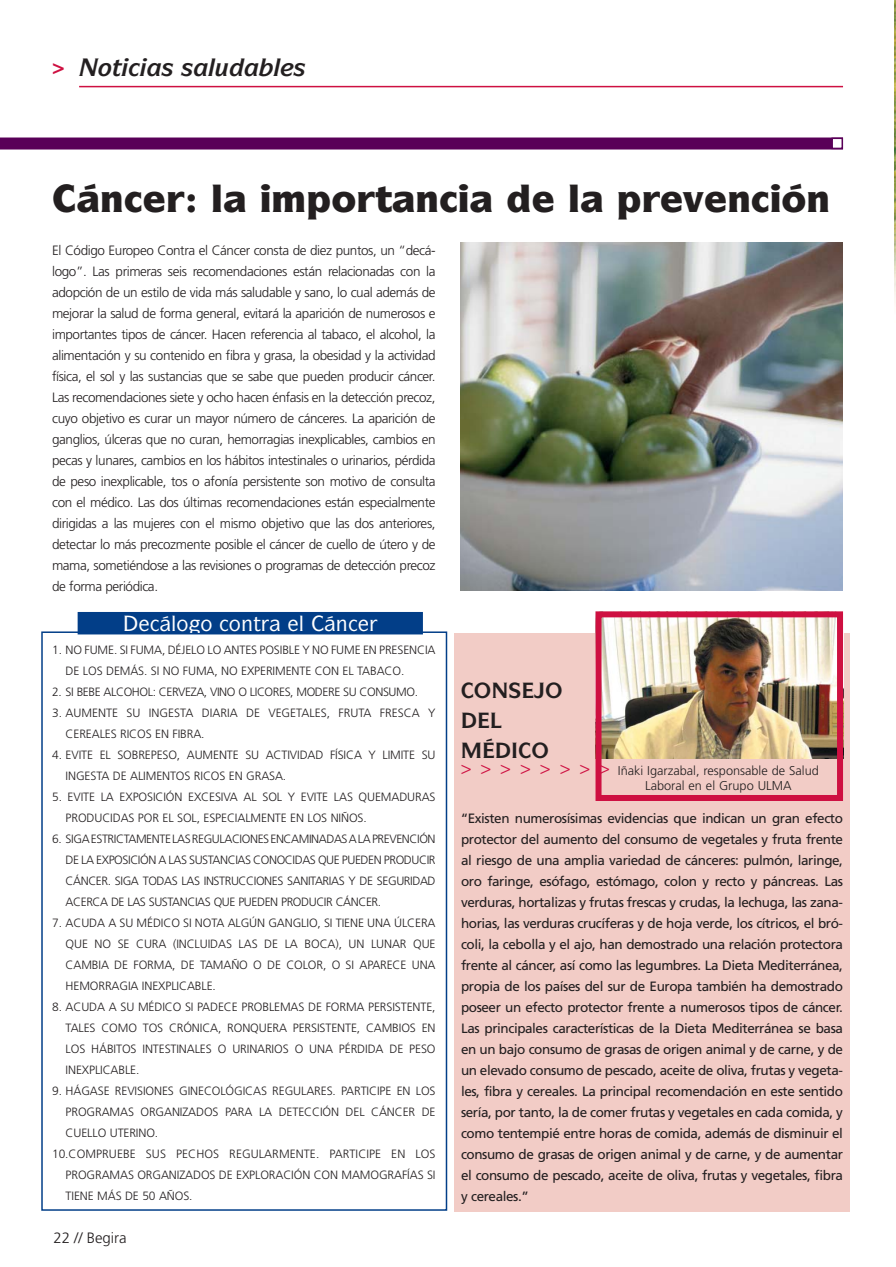
<style>
.page{position:relative;width:896px;height:1267px;background:#fff}
.page>*{position:absolute;margin:0;border:0;box-sizing:border-box;transform-origin:0 0}
.t1{font:900 37.5px "ITC Symbol Std";color:#231f20}
.t2{font:italic 700 24px "ITC Symbol Std";color:#231f20}
.t3{font:500 21px "ITC Symbol Std";color:#fff}
.t4{font:700 21px "Frutiger LT Std";color:#ce1041}
.t5{font:300 18px "Frutiger LT Std";color:#ce1041}
.t6{font:300 15px "Frutiger LT Std";color:#231f20}
.t7{font:13.5px/21px "Frutiger LT Std";letter-spacing:-.03em;color:#231f20;text-align:justify}
.t8{font:300 13.5px/21px "Frutiger LT Std";letter-spacing:-.03em;color:#231f20;text-align:justify}
.t9{font:300 12.75px/15px "Frutiger LT Std";color:#231f20;text-align:center}
.t10{font:300 12px/21px "Frutiger LT Std";letter-spacing:-.01em;color:#231f20;text-align:justify}
.t11{font:300 12px "Frutiger LT Std";letter-spacing:-.035em;color:#231f20}
.s1{color:#231f20}
</style>
<div class="page">
<div style="left:41px;top:631px;width:406px;height:580px;border:2px solid #023e88"></div>
<img style="left:894px;top:2px;width:2px;height:301px">
<div style="left:0;top:138px;width:843px;height:12px;background:#590058"></div>
<div style="left:832px;top:138px;width:10px;height:10px;background:#fff"></div>
<div style="left:831px;top:138px;width:12px;height:11px;border:2px solid #590058"></div>
<hr style="left:79px;top:86px;width:764px;height:1px;background:#ce1041">
<img style="left:461px;top:243px;width:382px;height:348px">
<div style="left:454px;top:633px;width:395px;height:578px;background:#f2ccc6"></div>
<img style="left:602px;top:618px;width:234px;height:140px">
<div style="left:595px;top:611px;width:248px;height:190px;border:6px solid #ce1041"></div>
<div style="left:78px;top:613px;width:344px;height:21px;background:#023e88"></div>
<div style="left:78px;top:612px;width:345px;height:22px;border:2px solid #023e88"></div>
<svg style="left:189px;top:631px;width:11px;height:4px"></svg>
<h3 class="t4" style="left:52px;top:59px;width:71px">&gt; <span class="s1">□▼</span></h3>
<h2 class="t2" style="left:162px;top:59px;width:69px">▲ ▲ ●◆</h2>
<h1 class="t1" style="left:331px;top:186px;width:109px">□▼■</h1>
<h1 class="t1" style="left:568px;top:186px;width:13px">●</h1>
<h1 class="t1" style="left:806px;top:186px;width:25px">■</h1>
<p class="t8" style="left:52px;top:240px;width:385px">El Código Europeo Contra el Cáncer consta de diez puntos, un “decá&shy;logo”. Las primeras seis recomendaciones están relacionadas con la adopción de un estilo de vida más saludable y sano, lo cual además de mejorar la salud de forma general, evitará la aparición de numerosos e importantes tipos de cáncer. Hacen referencia al tabaco, el alcohol, la alimentación y su contenido en fibra y grasa, la obesidad y la actividad física, el sol y las sustancias que se sabe que pueden producir cáncer.<br>Las recomendaciones siete y ocho hacen énfasis en la detección precoz, cuyo objetivo es curar un mayor número de cánceres. La aparición de ganglios, úlceras que no curan, hemorragias inexplicables, cambios en pecas y lunares, cambios en los hábitos intestinales o urinarios, pérdida de peso inexplicable, tos o afonía persistente son motivo de consulta con el médico. Las dos últimas recomendaciones están especialmente dirigidas a las mujeres con el mismo objetivo que las dos anteriores, detectar lo más precozmente posible el cáncer de cuello de útero y de mama, sometiéndose a las revisiones o programas de detección precoz de forma periódica.</p>
<h3 class="t3" style="left:171px;top:616px;width:91px">●□ □ □■▼</h3>
<p class="t10" style="left:66px;top:640px;width:371px;text-indent:-14px">1. NO FUME. SI FUMA, DÉJELO LO ANTES POSIBLE Y NO FUME EN PRESENCIA<br>DE LOS DEMÁS. SI NO FUMA, NO EXPERIMENTE CON EL TABACO.</p>
<p class="t11" style="left:52px;top:686px;width:367px">2. SI BEBE ALCOHOL: CERVEZA, VINO O LICORES, MODERE SU CONSUMO.</p>
<p class="t10" style="left:66px;top:703px;width:371px;text-indent:-14px">3. AUMENTE SU INGESTA DIARIA DE VEGETALES, FRUTA FRESCA Y<br>CEREALES RICOS EN FIBRA.</p>
<p class="t10" style="left:66px;top:745px;width:371px;text-indent:-14px">4. EVITE EL SOBREPESO, AUMENTE SU ACTIVIDAD FÍSICA Y LIMITE SU<br>INGESTA DE ALIMENTOS RICOS EN GRASA.</p>
<p class="t10" style="left:66px;top:787px;width:371px;text-indent:-14px">5. EVITE LA EXPOSICIÓN EXCESIVA AL SOL Y EVITE LAS QUEMADURAS<br>PRODUCIDAS POR EL SOL, ESPECIALMENTE EN LOS NIÑOS.</p>
<p class="t10" style="left:66px;top:829px;width:371px;text-indent:-14px">6. SIGA ESTRICTAMENTE LAS REGULACIONES ENCAMINADAS A LA PREVENCIÓN DE LA EXPOSICIÓN A LAS SUSTANCIAS CONOCIDAS QUE PUEDEN PRODUCIR CÁNCER. SIGA TODAS LAS INSTRUCCIONES SANITARIAS Y DE SEGURIDAD ACERCA DE LAS SUSTANCIAS QUE PUEDEN PRODUCIR CÁNCER.</p>
<p class="t10" style="left:66px;top:913px;width:371px;text-indent:-14px">7. ACUDA A SU MÉDICO SI NOTA ALGÚN GANGLIO, SI TIENE UNA ÚLCERA QUE NO SE CURA (INCLUIDAS LAS DE LA BOCA), UN LUNAR QUE CAMBIA DE FORMA, DE TAMAÑO O DE COLOR, O SI APARECE UNA HEMORRAGIA INEXPLICABLE.</p>
<p class="t10" style="left:66px;top:997px;width:371px;text-indent:-14px">8. ACUDA A SU MÉDICO SI PADECE PROBLEMAS DE FORMA PERSISTENTE, TALES COMO TOS CRÓNICA, RONQUERA PERSISTENTE, CAMBIOS EN LOS HÁBITOS INTESTINALES O URINARIOS O UNA PÉRDIDA DE PESO INEXPLICABLE.</p>
<p class="t10" style="left:66px;top:1081px;width:371px;text-indent:-14px">9. HÁGASE REVISIONES GINECOLÓGICAS REGULARES. PARTICIPE EN LOS PROGRAMAS ORGANIZADOS PARA LA DETECCIÓN DEL CÁNCER DE CUELLO UTERINO.</p>
<p class="t10" style="left:66px;top:1144px;width:371px;text-indent:-14px">10. COMPRUEBE SUS PECHOS REGULARMENTE. PARTICIPE EN LOS PROGRAMAS ORGANIZADOS DE EXPLORACIÓN CON MAMOGRAFÍAS SI TIENE MÁS DE 50 AÑOS.</p>
<p class="t6" style="left:53px;top:1230px;width:75px">22 // Begira</p>
<h3 class="t5" style="left:461px;top:759px;width:151px">&gt;&gt;&gt;&gt;&gt;&gt;&gt;&gt;</h3>
<p class="t9" style="left:618px;top:763px;width:202px">Iñaki Igarzabal, responsable de Salud<br>Laboral en el Grupo ULMA</p>
<p class="t7" style="left:461px;top:809px;width:384px">“Existen numerosísimas evidencias que indican un gran efecto protector del aumento del consumo de vegetales y fruta frente al riesgo de una amplia variedad de cánceres: pulmón, laringe, oro faringe, esófago, estómago, colon y recto y páncreas. Las verduras, hortalizas y frutas frescas y crudas, la lechuga, las zana&shy;horias, las verduras crucíferas y de hoja verde, los cítricos, el bró&shy;coli, la cebolla y el ajo, han demostrado una relación protectora frente al cáncer, así como las legumbres. La Dieta Mediterránea, propia de los países del sur de Europa también ha demostrado poseer un efecto protector frente a numerosos tipos de cáncer.<br>Las principales características de la Dieta Mediterránea se basa en un bajo consumo de grasas de origen animal y de carne, y de un elevado consumo de pescado, aceite de oliva, frutas y vegeta&shy;les, fibra y cereales. La principal recomendación en este sentido sería, por tanto, la de comer frutas y vegetales en cada comida, y como tentempié entre horas de comida, además de disminuir el consumo de grasas de origen animal y de carne, y de aumentar el consumo de pescado, aceite de oliva, frutas y vegetales, fibra y cereales.”</p>
</div>
